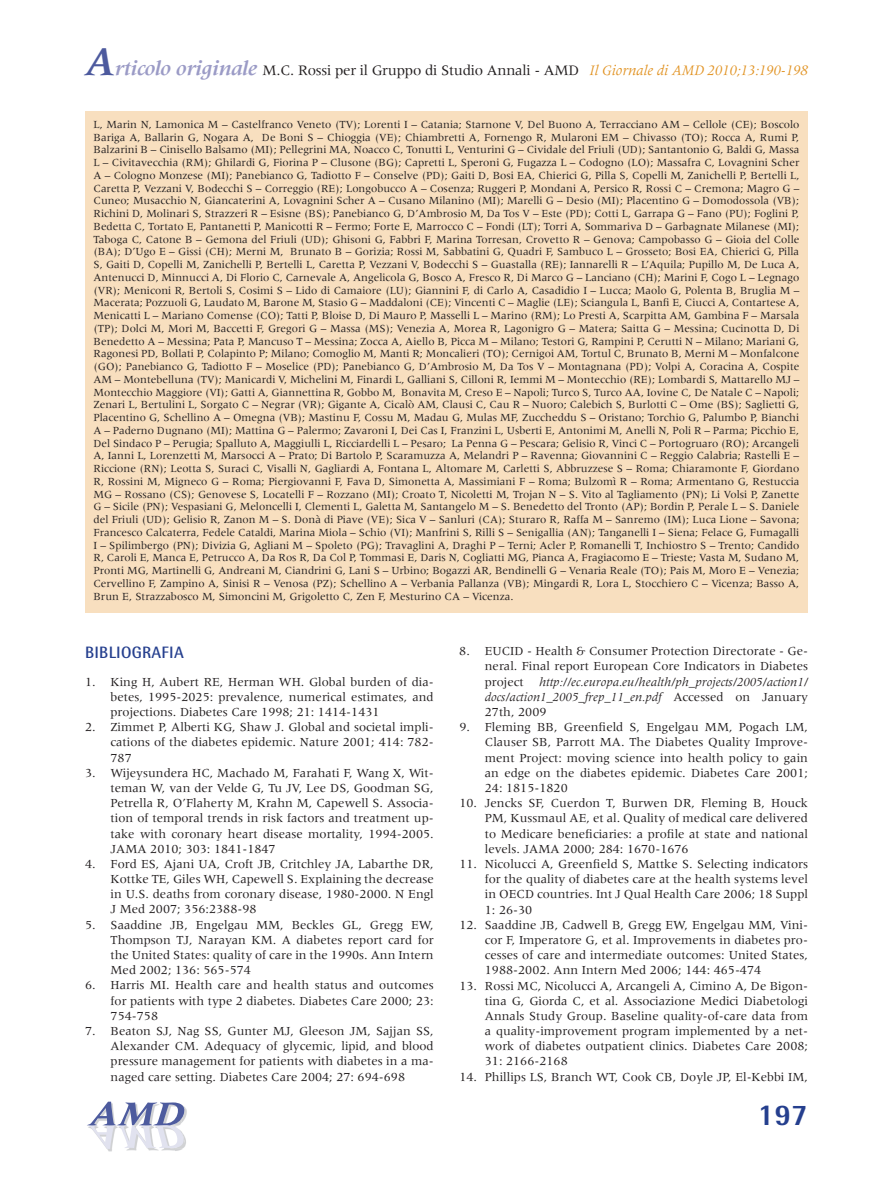
<style>
.page{position:relative;width:893px;height:1191px;background:#fff}
.page>*{position:absolute;margin:0;border:0;box-sizing:border-box;transform-origin:0 0}
.t1{font:800 30px "Rotis Semi Sans";color:#253f8e}
.t2{font:700 16.5px "Rotis Semi Sans";letter-spacing:.015em;color:#253f8e}
.t3{font:15px "Meridien";letter-spacing:-.015em;color:#231f20}
.t4{font:italic 15px "Meridien";letter-spacing:-.01em;color:#e19221}
.t5{font:12.75px/15.1px "Meridien";color:#231f20;text-align:justify}
.t6{font:11.25px/12.8px "Meridien";color:#231f20;text-align:justify}
.s1{font-weight:700;font-style:italic;font-size:42px;color:#4d5a9e}
.s2{font-weight:700;font-style:italic;font-size:21px;color:#9b9bc6}
.s3{font-style:italic}
</style>
<div class="page">
<img style="left:175px;top:1148px;width:8px;height:3px">
<img style="left:106px;top:1148px;width:69px;height:3px">
<img style="left:87px;top:1101px;width:100px;height:45px">
<img style="left:87px;top:1125px;width:98px;height:23px">
<svg style="left:87px;top:1125px;width:84px;height:1px"></svg>
<div style="left:85px;top:111px;width:723px;height:501px;background:#f8dfbf"></div>
<h3 class="t3" style="left:85px;top:62px;width:464px"><span class="s1">A</span><span class="s2">rticolo originale</span> M.C. Rossi per il Gruppo di Studio Annali - amd</h3>
<h3 class="t4" style="left:589px;top:63px;width:220px">Il Giornale di AMD 2010;13:190-198</h3>
<p class="t6" style="left:93px;top:118px;width:708px">L, Marin N, Lamonica M – Castelfranco Veneto (TV); Lorenti I – Catania; Starnone V, Del Buono A, Terracciano AM – Cellole (CE); Boscolo Bariga A, Ballarin G, Nogara A, De Boni S – Chioggia (VE); Chiambretti A, Fornengo R, Mularoni EM – Chivasso (TO); Rocca A, Rumi P, Balzarini B – Cinisello Balsamo (MI); Pellegrini MA, Noacco C, Tonutti L, Venturini G – Cividale del Friuli (UD); Santantonio G, Baldi G, Massa L – Civitavecchia (RM); Ghilardi G, Fiorina P – Clusone (BG); Capretti L, Speroni G, Fugazza L – Codogno (LO); Massafra C, Lovagnini Scher A – Cologno Monzese (MI); Panebianco G, Tadiotto F – Conselve (PD); Gaiti D, Bosi EA, Chierici G, Pilla S, Copelli M, Zanichelli P, Bertelli L, Caretta P, Vezzani V, Bodecchi S – Correggio (RE); Longobucco A – Cosenza; Ruggeri P, Mondani A, Persico R, Rossi C – Cremona; Magro G – Cuneo; Musacchio N, Giancaterini A, Lovagnini Scher A – Cusano Milanino (MI); Marelli G – Desio (MI); Placentino G – Domodossola (VB); Richini D, Molinari S, Strazzeri R – Esisne (BS); Panebianco G, D’Ambrosio M, Da Tos V – Este (PD); Cotti L, Garrapa G – Fano (PU); Foglini P, Bedetta C, Tortato E, Pantanetti P, Manicotti R – Fermo; Forte E, Marrocco C – Fondi (LT); Torri A, Sommariva D – Garbagnate Milanese (MI); Taboga C, Catone B – Gemona del Friuli (UD); Ghisoni G, Fabbri F, Marina Torresan, Crovetto R – Genova; Campobasso G – Gioia del Colle (BA); D’Ugo E – Gissi (CH); Merni M, Brunato B – Gorizia; Rossi M, Sabbatini G, Quadri F, Sambuco L – Grosseto; Bosi EA, Chierici G, Pilla S, Gaiti D, Copelli M, Zanichelli P, Bertelli L, Caretta P, Vezzani V, Bodecchi S – Guastalla (RE); Iannarelli R – L’Aquila; Pupillo M, De Luca A, Antenucci D, Minnucci A, Di Florio C, Carnevale A, Angelicola G, Bosco A, Fresco R, Di Marco G – Lanciano (CH); Marini F, Cogo L – Legnago (VR); Meniconi R, Bertoli S, Cosimi S – Lido di Camaiore (LU); Giannini F, di Carlo A, Casadidio I – Lucca; Maolo G, Polenta B, Bruglia M – Macerata; Pozzuoli G, Laudato M, Barone M, Stasio G – Maddaloni (CE); Vincenti C – Maglie (LE); Sciangula L, Banfi E, Ciucci A, Contartese A, Menicatti L – Mariano Comense (CO); Tatti P, Bloise D, Di Mauro P, Masselli L – Marino (RM); Lo Presti A, Scarpitta AM, Gambina F – Marsala (TP); Dolci M, Mori M, Baccetti F, Gregori G – Massa (MS); Venezia A, Morea R, Lagonigro G – Matera; Saitta G – Messina; Cucinotta D, Di Benedetto A – Messina; Pata P, Mancuso T – Messina; Zocca A, Aiello B, Picca M – Milano; Testori G, Rampini P, Cerutti N – Milano; Mariani G, Ragonesi PD, Bollati P, Colapinto P; Milano; Comoglio M, Manti R; Moncalieri (TO); Cernigoi AM, Tortul C, Brunato B, Merni M – Monfalcone (GO); Panebianco G, Tadiotto F – Moselice (PD); Panebianco G, D’Ambrosio M, Da Tos V – Montagnana (PD); Volpi A, Coracina A, Cospite AM – Montebelluna (TV); Manicardi V, Michelini M, Finardi L, Galliani S, Cilloni R, Iemmi M – Montecchio (RE); Lombardi S, Mattarello MJ – Montecchio Maggiore (VI); Gatti A, Giannettina R, Gobbo M, Bonavita M, Creso E – Napoli; Turco S, Turco AA, Iovine C, De Natale C – Napoli; Zenari L, Bertulini L, Sorgato C – Negrar (VR); Gigante A, Cicalò AM, Clausi C, Cau R – Nuoro; Calebich S, Burlotti C – Ome (BS); Saglietti G, Placentino G, Schellino A – Omegna (VB); Mastinu F, Cossu M, Madau G, Mulas MF, Zuccheddu S – Oristano; Torchio G, Palumbo P, Bianchi A – Paderno Dugnano (MI); Mattina G – Palermo; Zavaroni I, Dei Cas I, Franzini L, Usberti E, Antonimi M, Anelli N, Poli R – Parma; Picchio E, Del Sindaco P – Perugia; Spalluto A, Maggiulli L, Ricciardelli L – Pesaro; La Penna G – Pescara; Gelisio R, Vinci C – Portogruaro (RO); Arcangeli A, Ianni L, Lorenzetti M, Marsocci A – Prato; Di Bartolo P, Scaramuzza A, Melandri P – Ravenna; Giovannini C – Reggio Calabria; Rastelli E – Riccione (RN); Leotta S, Suraci C, Visalli N, Gagliardi A, Fontana L, Altomare M, Carletti S, Abbruzzese S – Roma; Chiaramonte F, Giordano R, Rossini M, Migneco G – Roma; Piergiovanni F, Fava D, Simonetta A, Massimiani F – Roma; Bulzomì R – Roma; Armentano G, Restuccia MG – Rossano (CS); Genovese S, Locatelli F – Rozzano (MI); Croato T, Nicoletti M, Trojan N – S. Vito al Tagliamento (PN); Li Volsi P, Zanette G – Sicile (PN); Vespasiani G, Meloncelli I, Clementi L, Galetta M, Santangelo M – S. Benedetto del Tronto (AP); Bordin P, Perale L – S. Daniele del Friuli (UD); Gelisio R, Zanon M – S. Donà di Piave (VE); Sica V – Sanluri (CA); Sturaro R, Raffa M – Sanremo (IM); Luca Lione – Savona; Francesco Calcaterra, Fedele Cataldi, Marina Miola – Schio (VI); Manfrini S, Rilli S – Senigallia (AN); Tanganelli I – Siena; Felace G, Fumagalli I – Spilimbergo (PN); Divizia G, Agliani M – Spoleto (PG); Travaglini A, Draghi P – Terni; Acler P, Romanelli T, Inchiostro S – Trento; Candido R, Caroli E, Manca E, Petrucco A, Da Ros R, Da Col P, Tommasi E, Daris N, Cogliatti MG, Pianca A, Fragiacomo E – Trieste; Vasta M, Sudano M, Pronti MG, Martinelli G, Andreani M, Ciandrini G, Lani S – Urbino; Bogazzi AR, Bendinelli G – Venaria Reale (TO); Pais M, Moro E – Venezia; Cervellino F, Zampino A, Sinisi R – Venosa (PZ); Schellino A – Verbania Pallanza (VB); Mingardi R, Lora L, Stocchiero C – Vicenza; Basso A, Brun E, Strazzabosco M, Simoncini M, Grigoletto C, Zen F, Mesturino CA – Vicenza.</p>
<h2 class="t2" style="left:85px;top:642px;width:100px">BIBLIOGRAFIA</h2>
<p class="t5" style="left:111px;top:674px;width:325px;text-indent:-26px">1. King H, Aubert RE, Herman WH. Global burden of dia&shy;betes, 1995-2025: prevalence, numerical estimates, and projections. Diabetes Care 1998; 21: 1414-1431</p>
<p class="t5" style="left:111px;top:719px;width:325px;text-indent:-26px">2. Zimmet P, Alberti KG, Shaw J. Global and societal impli&shy;cations of the diabetes epidemic. Nature 2001; 414: 782- 787</p>
<p class="t5" style="left:111px;top:765px;width:325px;text-indent:-26px">3. Wijeysundera HC, Machado M, Farahati F, Wang X, Wit&shy;teman W, van der Velde G, Tu JV, Lee DS, Goodman SG, Petrella R, O’Flaherty M, Krahn M, Capewell S. Associa&shy;tion of temporal trends in risk factors and treatment up&shy;take with coronary heart disease mortality, 1994-2005.<br>JAMA 2010; 303: 1841-1847</p>
<p class="t5" style="left:111px;top:856px;width:325px;text-indent:-26px">4. Ford ES, Ajani UA, Croft JB, Critchley JA, Labarthe DR, Kottke TE, Giles WH, Capewell S. Explaining the decrease in U.S. deaths from coronary disease, 1980-2000. N Engl J Med 2007; 356:2388-98</p>
<p class="t5" style="left:111px;top:917px;width:325px;text-indent:-26px">5. Saaddine JB, Engelgau MM, Beckles GL, Gregg EW, Thompson TJ, Narayan KM. A diabetes report card for the United States: quality of care in the 1990s. Ann Intern Med 2002; 136: 565-574</p>
<p class="t5" style="left:111px;top:977px;width:325px;text-indent:-26px">6. Harris MI. Health care and health status and outcomes for patients with type 2 diabetes. Diabetes Care 2000; 23:<br>754-758</p>
<p class="t5" style="left:111px;top:1023px;width:325px;text-indent:-26px">7. Beaton SJ, Nag SS, Gunter MJ, Gleeson JM, Sajjan SS, Alexander CM. Adequacy of glycemic, lipid, and blood pressure management for patients with diabetes in a ma&shy;naged care setting. Diabetes Care 2004; 27: 694-698</p>
<p class="t5" style="left:485px;top:643px;width:325px;text-indent:-26px">8. EUCID - Health &amp; Consumer Protection Directorate - Ge&shy;neral. Final report European Core Indicators in Diabetes project <span class="s3">http://ec.europa.eu/health/ph_projects/2005/action1/ docs/action1_2005_frep_11_en.pdf</span> Accessed on January 27th, 2009</p>
<p class="t5" style="left:485px;top:719px;width:325px;text-indent:-26px">9. Fleming BB, Greenfield S, Engelgau MM, Pogach LM, Clauser SB, Parrott MA. The Diabetes Quality Improve&shy;ment Project: moving science into health policy to gain an edge on the diabetes epidemic. Diabetes Care 2001; 24: 1815-1820</p>
<p class="t5" style="left:485px;top:795px;width:325px;text-indent:-26px">10. Jencks SF, Cuerdon T, Burwen DR, Fleming B, Houck PM, Kussmaul AE, et al. Quality of medical care delivered to Medicare beneficiaries: a profile at state and national levels. JAMA 2000; 284: 1670-1676</p>
<p class="t5" style="left:485px;top:856px;width:325px;text-indent:-26px">11. Nicolucci A, Greenfield S, Mattke S. Selecting indicators for the quality of diabetes care at the health systems level in OECD countries. Int J Qual Health Care 2006; 18 Suppl 1: 26-30</p>
<p class="t5" style="left:485px;top:917px;width:325px;text-indent:-26px">12. Saaddine JB, Cadwell B, Gregg EW, Engelgau MM, Vini&shy;cor F, Imperatore G, et al. Improvements in diabetes pro&shy;cesses of care and intermediate outcomes: United States, 1988-2002. Ann Intern Med 2006; 144: 465-474</p>
<p class="t5" style="left:485px;top:977px;width:325px;text-indent:-26px">13. Rossi MC, Nicolucci A, Arcangeli A, Cimino A, De Bigon&shy;tina G, Giorda C, et al. Associazione Medici Diabetologi Annals Study Group. Baseline quality-of-care data from a quality-improvement program implemented by a net&shy;work of diabetes outpatient clinics. Diabetes Care 2008; 31: 2166-2168</p>
<p class="t5" style="left:459px;top:1069px;width:350px">14. Phillips LS, Branch WT, Cook CB, Doyle JP, El-Kebbi IM,</p>
<h1 class="t1" style="left:758px;top:1096px;width:52px">197</h1>
</div>
